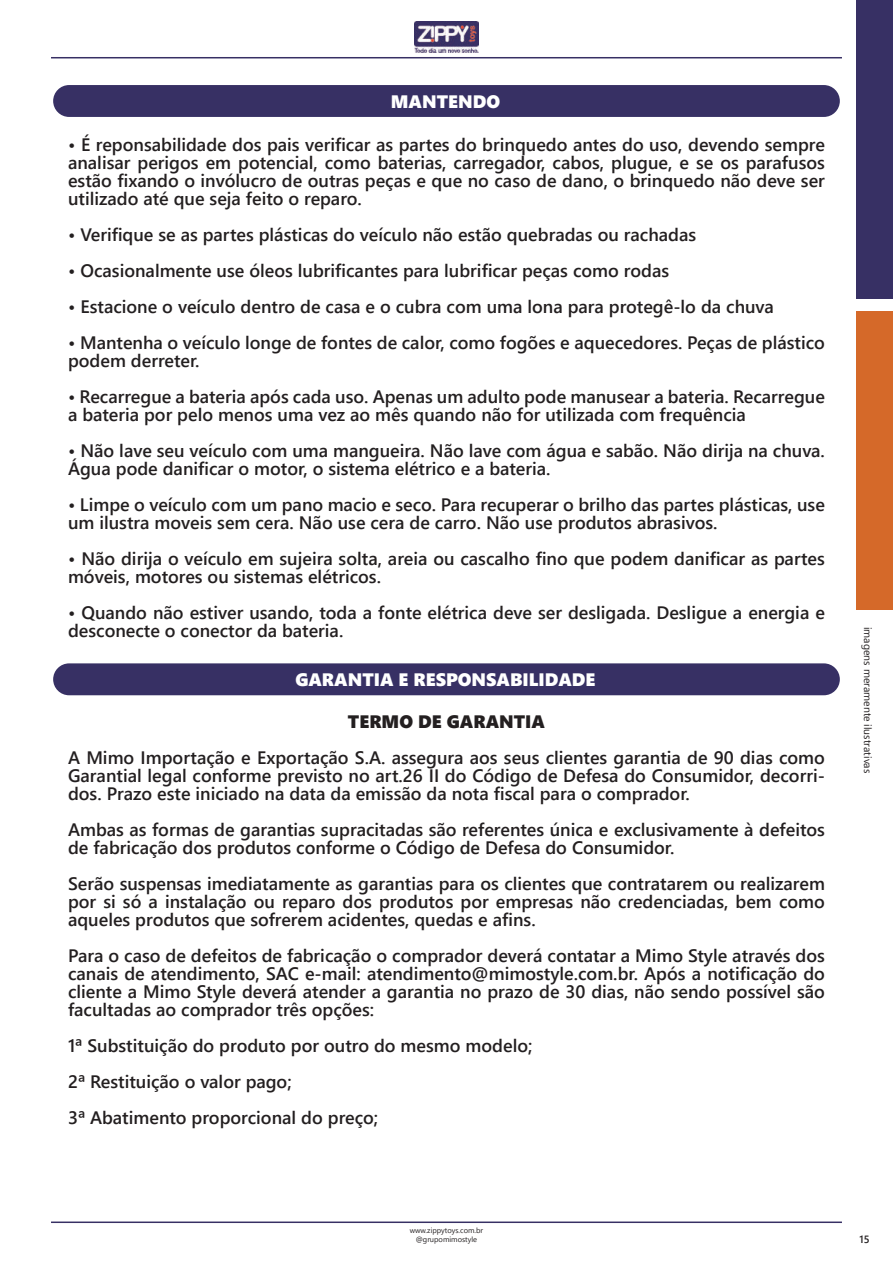
<style>
.page{position:relative;width:893px;height:1263px;background:#fff}
.page>*{position:absolute;margin:0;border:0;box-sizing:border-box;transform-origin:0 0}
.t1{font:600 18px/18px "Segoe UI";color:#231f20}
.t2{font:18px "Segoe UI Black";color:#fff}
.t3{font:18px "Segoe UI Black";color:#231f20}
.t4{font:10.5px "Segoe UI";color:#231f20}
.t5{font:600 10.5px "Segoe UI";color:#231f20}
.t6{font:7.5px/9px "Segoe UI";color:#231f20;text-align:center}
</style>
<div class="page">
<div style="left:53px;top:85px;width:787px;height:32px;background:#373064;border-radius:16px"></div>
<div style="left:53px;top:663px;width:787px;height:32px;background:#373064;border-radius:16px"></div>
<img style="left:414px;top:21px;width:65px;height:31px">
<hr style="left:51px;top:57px;width:791px;height:1px;background:#373064">
<div style="left:857px;top:0;width:36px;height:299px;background:#373064"></div>
<div style="left:857px;top:311px;width:36px;height:299px;background:#d56929"></div>
<hr style="left:51px;top:1221px;width:791px;height:2px;background:#373064">
<p class="t2" style="left:391px;top:88px;width:111px">MANTENDO</p>
<p class="t1" style="left:68px;top:136px;width:758px;text-align:justify">• É reponsabilidade dos pais verificar as partes do brinquedo antes do uso, devendo sempre analisar perigos em potencial, como baterias, carregador, cabos, plugue, e se os parafusos estão fixando o invólucro de outras peças e que no caso de dano, o brinquedo não deve ser utilizado até que seja feito o reparo.</p>
<p class="t1" style="left:68px;top:226px;width:630px">• Verifique se as partes plásticas do veículo não estão quebradas ou rachadas</p>
<p class="t1" style="left:68px;top:262px;width:603px">• Ocasionalmente use óleos lubrificantes para lubrificar peças como rodas</p>
<p class="t1" style="left:68px;top:298px;width:707px">• Estacione o veículo dentro de casa e o cubra com uma lona para protegê-lo da chuva</p>
<p class="t1" style="left:68px;top:334px;width:758px">• Mantenha o veículo longe de fontes de calor, como fogões e aquecedores. Peças de plástico podem derreter.</p>
<p class="t1" style="left:68px;top:388px;width:758px">• Recarregue a bateria após cada uso. Apenas um adulto pode manusear a bateria. Recarregue a bateria por pelo menos uma vez ao mês quando não for utilizada com frequência</p>
<p class="t1" style="left:68px;top:442px;width:758px">• Não lave seu veículo com uma mangueira. Não lave com água e sabão. Não dirija na chuva.<br>Água pode danificar o motor, o sistema elétrico e a bateria.</p>
<p class="t1" style="left:68px;top:496px;width:758px">• Limpe o veículo com um pano macio e seco. Para recuperar o brilho das partes plásticas, use um ilustra moveis sem cera. Não use cera de carro. Não use produtos abrasivos.</p>
<p class="t1" style="left:68px;top:550px;width:758px">• Não dirija o veículo em sujeira solta, areia ou cascalho fino que podem danificar as partes móveis, motores ou sistemas elétricos.</p>
<p class="t1" style="left:68px;top:604px;width:758px">• Quando não estiver usando, toda a fonte elétrica deve ser desligada. Desligue a energia e desconecte o conector da bateria.</p>
<p class="t2" style="left:295px;top:666px;width:302px">GARANTIA E RESPONSABILIDADE</p>
<p class="t3" style="left:348px;top:708px;width:199px">TERMO DE GARANTIA</p>
<p class="t1" style="left:68px;top:748px;width:758px;text-align:justify">A Mimo Importação e Exportação S.A. assegura aos seus clientes garantia de 90 dias como Garantial legal conforme previsto no art.26 II do Código de Defesa do Consumidor, decorri&shy;dos. Prazo este iniciado na data da emissão da nota fiscal para o comprador.</p>
<p class="t1" style="left:68px;top:820px;width:758px">Ambas as formas de garantias supracitadas são referentes única e exclusivamente à defeitos de fabricação dos produtos conforme o Código de Defesa do Consumidor.</p>
<p class="t1" style="left:68px;top:874px;width:758px;text-align:justify">Serão suspensas imediatamente as garantias para os clientes que contratarem ou realizarem por si só a instalação ou reparo dos produtos por empresas não credenciadas, bem como aqueles produtos que sofrerem acidentes, quedas e afins.</p>
<p class="t1" style="left:68px;top:946px;width:758px;text-align:justify">Para o caso de defeitos de fabricação o comprador deverá contatar a Mimo Style através dos canais de atendimento, SAC e-mail: atendimento@mimostyle.com.br. Após a notificação do cliente a Mimo Style deverá atender a garantia no prazo de 30 dias, não sendo possível são facultadas ao comprador três opções:</p>
<p class="t1" style="left:68px;top:1027px;width:466px;line-height:36px">1ª Substituição do produto por outro do mesmo modelo;<br>2ª Restituição o valor pago;<br>3ª Abatimento proporcional do preço;</p>
<p class="t4" style="left:875px;top:627px;width:148px;rotate:90deg">imagens meramente ilustrativas</p>
<p class="t6" style="left:410px;top:1226px;width:75px">www.zippytoys.com.br @grupomimostyle</p>
<p class="t5" style="left:859px;top:1231px;width:12px">15</p>
</div>
